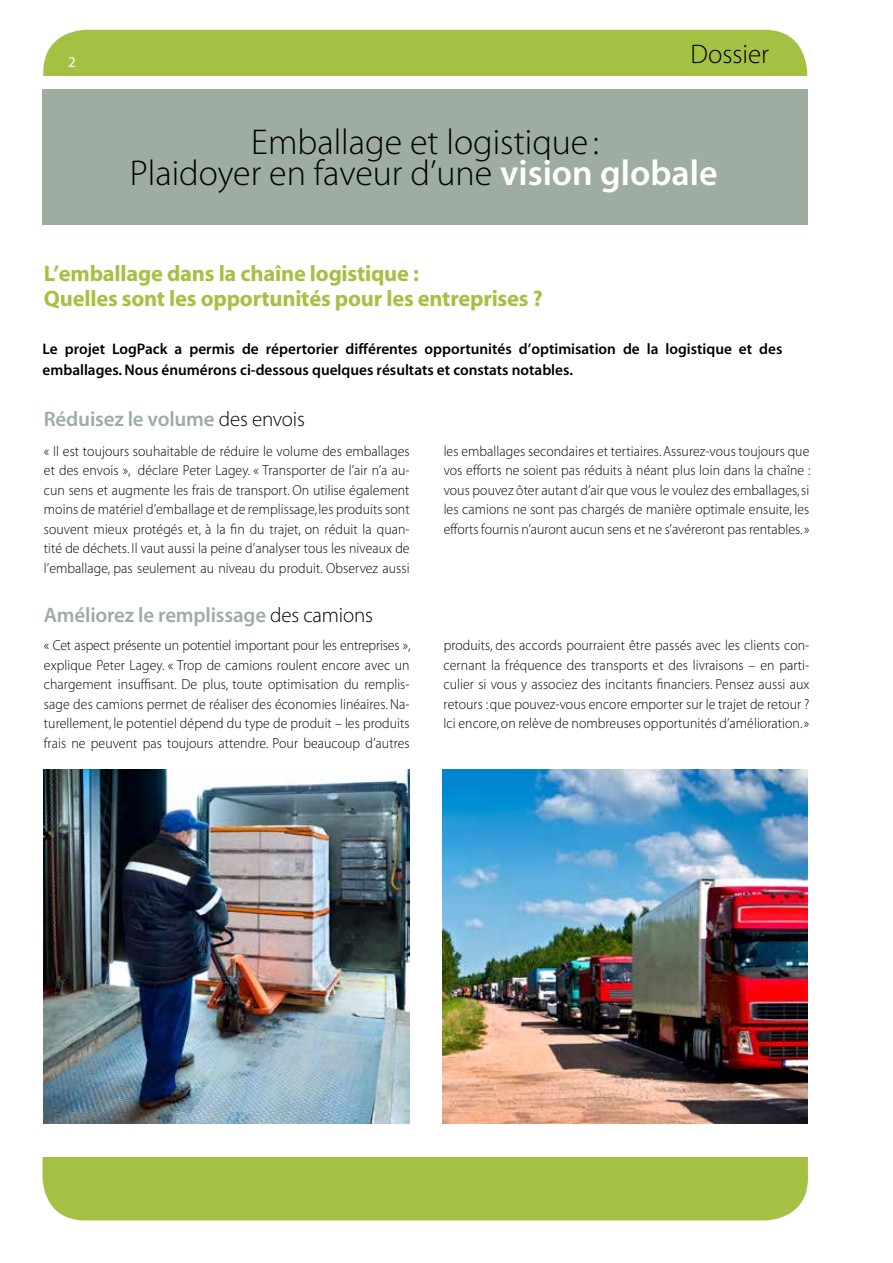
<style>
.page{position:relative;width:893px;height:1263px;background:#fff}
.page>*{position:absolute;margin:0;border:0;box-sizing:border-box;transform-origin:0 0}
.t1{font:300 36px/30.8px "Myriad LS";color:#000;text-align:center}
.t2{font:300 27px "Myriad LS";color:#000}
.t3{font:700 22.5px/25.5px "Myriad LS";letter-spacing:-.01em;color:#a5c143}
.t4{font:500 21px "Myriad LS";letter-spacing:-.01em;color:#9eada1}
.t5{font:500 15.3px/21px "Myriad LS";color:#000}
.t6{font:15px "Myriad LS";color:#fff}
.t7{font:300 14.55px/19.5px "Myriad LS";letter-spacing:.005em;color:#000;text-align:justify;scale:.95 1}
.s1{font-weight:500;color:#fff}
.s2{font-weight:300;color:#000}
</style>
<div class="page">
<div style="left:43px;top:94px;width:765px;height:1126px;background:#a5c143;border-radius:43px"></div>
<div style="left:43px;top:30px;width:764px;height:126px;background:#a5c143;border-radius:43px"></div>
<div style="left:43px;top:86px;width:765px;height:160px;background:#9eada1"></div>
<div style="left:0;top:77px;width:893px;height:12px;background:#fff"></div>
<div style="left:0;top:225px;width:850px;height:932px;background:#fff"></div>
<img style="left:44px;top:770px;width:366px;height:354px">
<img style="left:442px;top:770px;width:366px;height:354px">
<p class="t6" style="left:68px;top:54px;width:9px">2</p>
<h2 class="t2" style="left:690px;top:41px;width:80px">Dossier</h2>
<h1 class="t1" style="left:130px;top:128px;width:589px">Emballage et logistique :<br>Plaidoyer en faveur d’une <span class="s1">vision globale</span></h1>
<h3 class="t3" style="left:44px;top:261px;width:500px">L’emballage dans la chaîne logistique :<br>Quelles sont les opportunités pour les entreprises ?</h3>
<p class="t5" style="left:43px;top:339px;width:741px">Le projet LogPack a permis de répertorier différentes opportunités d’optimisation de la logistique et des emballages. Nous énumérons ci-dessous quelques résultats et constats notables.</p>
<h3 class="t4" style="left:44px;top:408px;width:262px">Réduisez le volume <span class="s2">des envois</span></h3>
<p class="t7" style="left:44px;top:442px;width:386px">« Il est toujours souhaitable de réduire le volume des emballages et des envois », déclare Peter Lagey. « Transporter de l’air n’a au&shy;cun sens et augmente les frais de transport. On utilise également moins de matériel d’emballage et de remplissage, les produits sont souvent mieux protégés et, à la fin du trajet, on réduit la quan&shy;tité de déchets. Il vaut aussi la peine d’analyser tous les niveaux de l’emballage, pas seulement au niveau du produit. Observez aussi</p>
<p class="t7" style="left:444px;top:442px;width:388px">les emballages secondaires et tertiaires. Assurez-vous toujours que vos efforts ne soient pas réduits à néant plus loin dans la chaîne : vous pouvez ôter autant d’air que vous le voulez des emballages, si les camions ne sont pas chargés de manière optimale ensuite, les efforts fournis n’auront aucun sens et ne s’avéreront pas rentables. »</p>
<h3 class="t4" style="left:44px;top:604px;width:331px">Améliorez le remplissage <span class="s2">des camions</span></h3>
<p class="t7" style="left:44px;top:636px;width:387px">« Cet aspect présente un potentiel important pour les entreprises », explique Peter Lagey. « Trop de camions roulent encore avec un chargement insuffisant. De plus, toute optimisation du remplis&shy;sage des camions permet de réaliser des économies linéaires. Na&shy;turellement, le potentiel dépend du type de produit – les produits frais ne peuvent pas toujours attendre. Pour beaucoup d’autres</p>
<p class="t7" style="left:444px;top:636px;width:386px">produits, des accords pourraient être passés avec les clients con&shy;cernant la fréquence des transports et des livraisons – en parti&shy;culier si vous y associez des incitants financiers. Pensez aussi aux retours : que pouvez-vous encore emporter sur le trajet de retour ?<br>Ici encore, on relève de nombreuses opportunités d’amélioration. »</p>
</div>
